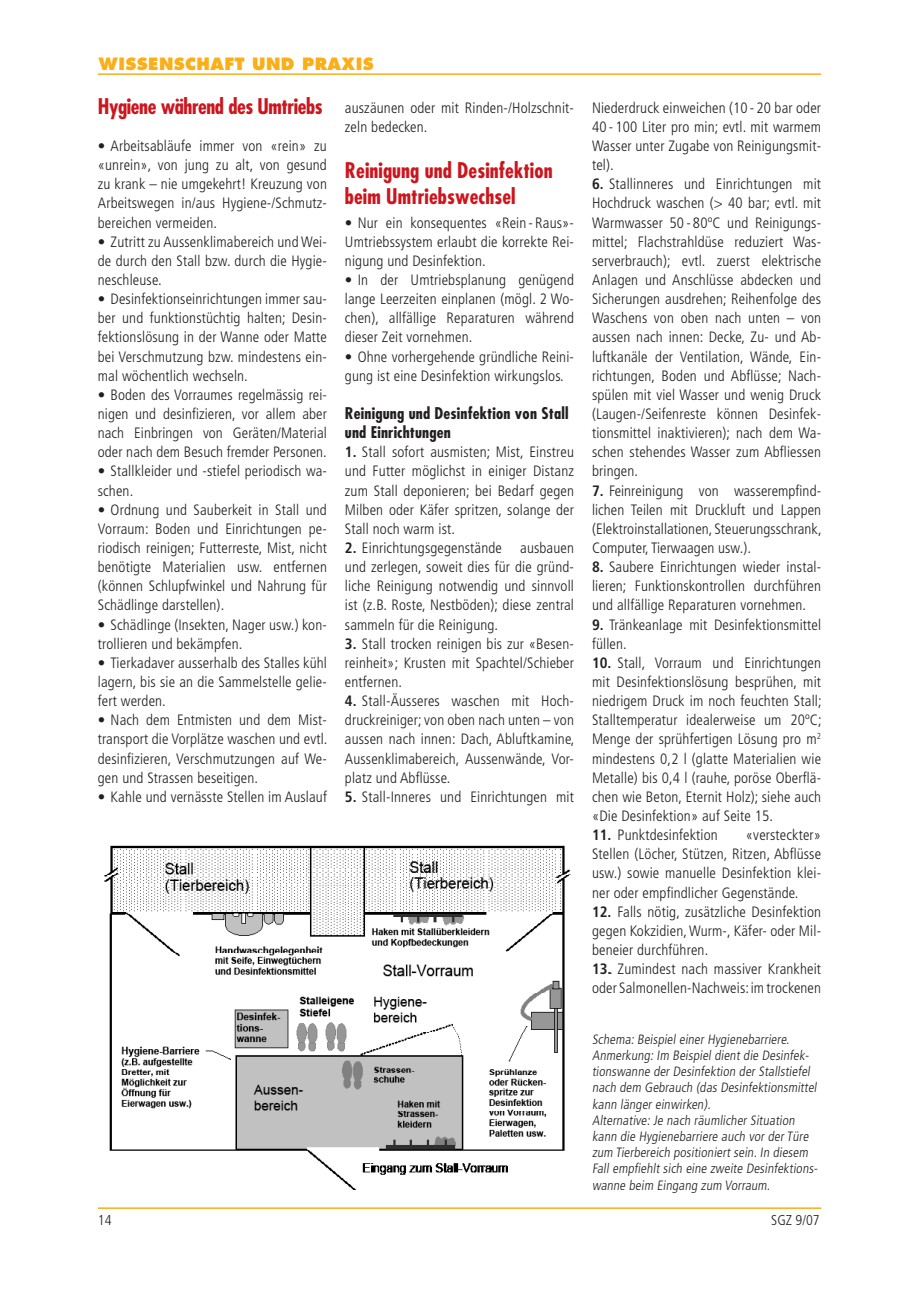
<style>
.page{position:relative;width:919px;height:1289px;background:#fff}
.page>*{position:absolute;margin:0;border:0;box-sizing:border-box;transform-origin:0 0}
.t1{font:700 condensed 21px/25.2px "Futura";letter-spacing:.005em;color:#cd151d}
.t2{font:700 condensed 21px "Futura";letter-spacing:-.02em;color:#cd151d}
.t3{font:800 16.5px "Futura";letter-spacing:.025em;color:#faaf18}
.t4{font:700 condensed 15.75px/19.2px "Futura";letter-spacing:.01em;color:#231f20;scale:1.05 1}
.t5{font:300 condensed 15px/19.2px "Frutiger";letter-spacing:.01em;color:#231f20;text-align:justify}
.t6{font:300 condensed 14.25px "Frutiger";color:#231f20}
.t7{font:300 condensed 13.5px/16.2px "Frutiger";color:#231f20}
.s1{font-weight:700}
</style>
<div class="page">
<hr style="left:98px;top:1207px;width:723px;height:1px;background:#faaf18">
<hr style="left:98px;top:73px;width:723px;height:2px;background:#faaf18">
<img style="left:104px;top:845px;width:467px;height:344px">
<p class="t3" style="left:99px;top:53px;width:277px">WISSENSCHAFT UND PRAXIS</p>
<h1 class="t2" style="left:98px;top:94px;width:226px">Hygiene während des Umtriebs</h1>
<p class="t5" style="left:98px;top:136px;width:230px">• Arbeitsabläufe immer von «rein» zu «unrein», von jung zu alt, von gesund zu krank – nie umgekehrt! Kreuzung von Arbeitswegen in/aus Hygiene-/Schmutz&shy;bereichen vermeiden.</p>
<p class="t5" style="left:98px;top:232px;width:230px">• Zutritt zu Aussenklimabereich und Wei&shy;de durch den Stall bzw. durch die Hygie&shy;neschleuse.</p>
<p class="t5" style="left:98px;top:289px;width:230px">• Desinfektionseinrichtungen immer sau&shy;ber und funktionstüchtig halten; Desin&shy;fektionslösung in der Wanne oder Matte bei Verschmutzung bzw. mindestens ein&shy;mal wöchentlich wechseln.</p>
<p class="t5" style="left:98px;top:385px;width:230px">• Boden des Vorraumes regelmässig rei&shy;nigen und desinfizieren, vor allem aber nach Einbringen von Geräten/Material oder nach dem Besuch fremder Personen.</p>
<p class="t5" style="left:98px;top:462px;width:230px">• Stallkleider und -stiefel periodisch wa&shy;schen.</p>
<p class="t5" style="left:98px;top:500px;width:230px">• Ordnung und Sauberkeit in Stall und Vorraum: Boden und Einrichtungen pe&shy;riodisch reinigen; Futterreste, Mist, nicht benötigte Materialien usw. entfernen (können Schlupfwinkel und Nahrung für Schädlinge darstellen).</p>
<p class="t5" style="left:98px;top:615px;width:230px">• Schädlinge (Insekten, Nager usw.) kon&shy;trollieren und bekämpfen.</p>
<p class="t5" style="left:98px;top:653px;width:230px">• Tierkadaver ausserhalb des Stalles kühl lagern, bis sie an die Sammelstelle gelie&shy;fert werden.</p>
<p class="t5" style="left:98px;top:710px;width:231px">• Nach dem Entmisten und dem Mist&shy;transport die Vorplätze waschen und evtl. desinfizieren, Verschmutzungen auf We&shy;gen und Strassen beseitigen.</p>
<p class="t5" style="left:98px;top:787px;width:230px">• Kahle und vernässte Stellen im Auslauf</p>
<p class="t5" style="left:345px;top:98px;width:230px">auszäunen oder mit Rinden-/Holzschnit&shy;zeln bedecken.</p>
<h1 class="t1" style="left:345px;top:158px;width:209px">Reinigung und Desinfektion beim Umtriebswechsel</h1>
<p class="t5" style="left:345px;top:213px;width:230px">• Nur ein konsequentes «Rein - Raus»- Umtriebssystem erlaubt die korrekte Rei&shy;nigung und Desinfektion.</p>
<p class="t5" style="left:345px;top:270px;width:230px">• In der Umtriebsplanung genügend lange Leerzeiten einplanen (mögl. 2 Wo&shy;chen), allfällige Reparaturen während dieser Zeit vornehmen.</p>
<p class="t5" style="left:345px;top:347px;width:230px">• Ohne vorhergehende gründliche Reini&shy;gung ist eine Desinfektion wirkungslos.</p>
<p class="t4" style="left:345px;top:403px;width:214px">Reinigung und Desinfektion von Stall und Einrichtungen</p>
<p class="t5" style="left:345px;top:443px;width:230px"><span class="s1">1.</span> Stall sofort ausmisten; Mist, Einstreu und Futter möglichst in einiger Distanz zum Stall deponieren; bei Bedarf gegen Milben oder Käfer spritzen, solange der Stall noch warm ist.</p>
<p class="t5" style="left:345px;top:538px;width:230px"><span class="s1">2.</span> Einrichtungsgegenstände ausbauen und zerlegen, soweit dies für die gründ&shy;liche Reinigung notwendig und sinnvoll ist (z.B. Roste, Nestböden); diese zentral sammeln für die Reinigung.</p>
<p class="t5" style="left:345px;top:634px;width:230px"><span class="s1">3.</span> Stall trocken reinigen bis zur «Besen&shy;reinheit»; Krusten mit Spachtel/Schieber entfernen.</p>
<p class="t5" style="left:345px;top:691px;width:231px"><span class="s1">4.</span> Stall-Äusseres waschen mit Hoch&shy;druckreiniger; von oben nach unten – von aussen nach innen: Dach, Abluftkamine, Aussenklimabereich, Aussenwände, Vor&shy;platz und Abflüsse.</p>
<p class="t5" style="left:345px;top:787px;width:230px"><span class="s1">5.</span> Stall-Inneres und Einrichtungen mit</p>
<p class="t5" style="left:592px;top:98px;width:230px">Niederdruck einweichen (10 - 20 bar oder 40 - 100 Liter pro min; evtl. mit warmem Wasser unter Zugabe von Reinigungsmit&shy;tel).</p>
<p class="t5" style="left:592px;top:175px;width:230px"><span class="s1">6.</span> Stallinneres und Einrichtungen mit Hochdruck waschen (&gt; 40 bar; evtl. mit Warmwasser 50 - 80ºC und Reinigungs&shy;mittel; Flachstrahldüse reduziert Was&shy;serverbrauch); evtl. zuerst elektrische Anlagen und Anschlüsse abdecken und Sicherungen ausdrehen; Reihenfolge des Wa-schens von oben nach unten – von aussen nach innen: Decke, Zu- und Ab&shy;luftkanäle der Ventilation, Wände, Ein&shy;richtungen, Boden und Abflüsse; Nach&shy;spülen mit viel Wasser und wenig Druck (Laugen-/Seifenreste können Desinfek&shy;tionsmittel inaktivieren); nach dem Wa&shy;schen stehendes Wasser zum Abfliessen bringen.</p>
<p class="t5" style="left:592px;top:481px;width:231px"><span class="s1">7.</span> Feinreinigung von wasserempfind&shy;lichen Teilen mit Druckluft und Lappen (Elektroinstallationen, Steuerungsschrank, Computer, Tierwaagen usw.).</p>
<p class="t5" style="left:592px;top:557px;width:230px"><span class="s1">8.</span> Saubere Einrichtungen wieder instal&shy;lieren; Funktionskontrollen durchführen und allfällige Reparaturen vornehmen.</p>
<p class="t5" style="left:592px;top:615px;width:230px"><span class="s1">9.</span> Tränkeanlage mit Desinfektionsmittel füllen.</p>
<p class="t5" style="left:592px;top:653px;width:231px"><span class="s1">10.</span> Stall, Vorraum und Einrichtungen mit Desinfektionslösung besprühen, mit niedrigem Druck im noch feuchten Stall; Stalltemperatur idealerweise um 20ºC; Menge der sprühfertigen Lösung pro m<sup>2 </sup>mindestens 0,2 l (glatte Materialien wie Metalle) bis 0,4 l (rauhe, poröse Oberflä&shy;chen wie Beton, Eternit Holz); siehe auch «Die Desinfektion» auf Seite 15.</p>
<p class="t5" style="left:592px;top:825px;width:127px"><span class="s1">11.</span> Punktdesinfektion</p>
<p class="t5" style="left:592px;top:825px;width:230px;text-indent:154px">«versteckter» Stellen (Löcher, Stützen, Ritzen, Abflüsse usw.) sowie manuelle Desinfektion klei&shy;ner oder empfindlicher Gegenstände.</p>
<p class="t5" style="left:592px;top:902px;width:230px"><span class="s1">12.</span> Falls nötig, zusätzliche Desinfektion gegen Kokzidien, Wurm-, Käfer- oder Mil&shy;beneier durchführen.</p>
<p class="t5" style="left:592px;top:959px;width:230px"><span class="s1">13.</span> Zumindest nach massiver Krankheit oder Salmonellen-Nachweis: im trockenen</p>
<p class="t7" style="left:592px;top:1031px;width:229px">Schema:Beispiel einer Hygienebarriere.<br>Anmerkung:Im Beispiel dient die Desinfek&shy;tionswanne der Desinfektion der Stallstiefel nach dem Gebrauch (das Desinfektionsmittel kann länger einwirken).<br>Alternative:Je nach räumlicher Situation kann die Hygienebarriere auch vor der Türe zum Tierbereich positioniert sein.In diesem Fall empfiehlt sich eine zweite Desinfektions&shy;wanne beim Eingang zum Vorraum.</p>
<p class="t6" style="left:98px;top:1212px;width:15px">14</p>
<p class="t6" style="left:771px;top:1212px;width:50px">SGZ 9/07</p>
</div>
